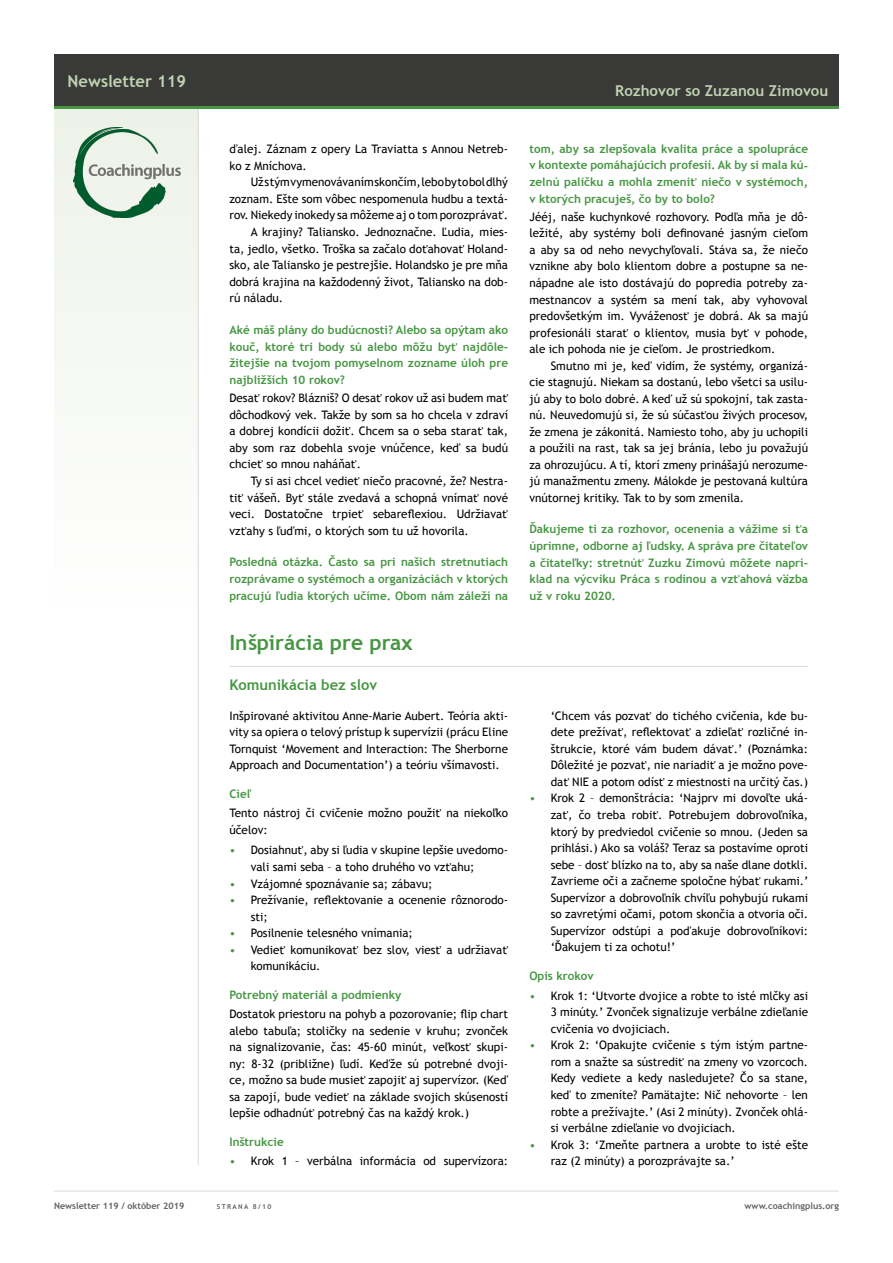
<style>
.page{position:relative;width:893px;height:1263px;background:#fff}
.page>*{position:absolute;margin:0;border:0;box-sizing:border-box;transform-origin:0 0}
.t1{font:700 21px "Trebuchet MS";color:#469642}
.t2{font:700 16.5px "Trebuchet MS";color:#c0d2b0}
.t3{font:700 15px "Trebuchet MS";color:#c0d2b0}
.t4{font:700 14.7px "Trebuchet MS";color:#469642}
.t5{font:11.7px/16.5px "Trebuchet MS";color:#000;text-align:justify}
.t6{font:700 11.7px/16.5px "Trebuchet MS";color:#469642;text-align:justify}
.t7{font:700 9px "Trebuchet MS";color:#646363}
.t8{font:700 6.75px "Trebuchet MS";letter-spacing:.2em;color:#646363}
.s1{color:#469642}
</style>
<div class="page">
<div style="left:54px;top:106px;width:145px;height:525px;background:#f7f9f6"></div>
<hr style="left:54px;top:1191px;width:785px;height:1px;background:#dadada">
<hr style="left:198px;top:108px;width:1px;height:1057px;background:#dadada">
<div style="left:54px;top:54px;width:785px;height:53px;background:#393938"></div>
<hr style="left:54px;top:106px;width:785px;height:3px;background:#469642">
<img style="left:74px;top:127px;width:106px;height:91px">
<hr style="left:229px;top:666px;width:579px;height:1px;background:#dadada">
<h2 class="t2" style="left:68px;top:70px;width:120px">Newsletter 119</h2>
<p class="t5" style="left:229px;top:141px;width:280px">ďalej. Záznam z opery La Traviatta s Annou Netreb&shy;ko z Mníchova.</p>
<p class="t5" style="left:251px;top:174px;width:259px">Už stým vymenovávaním skončím, lebo by to bol dlhý</p>
<p class="t5" style="left:229px;top:191px;width:280px">zoznam. Ešte som vôbec nespomenula hudbu a textá-</p>
<p class="t5" style="left:229px;top:207px;width:280px">rov. Niekedy inokedy sa môžeme aj o tom porozprávať.</p>
<p class="t5" style="left:251px;top:224px;width:259px">A krajiny? Taliansko. Jednoznačne. Ľudia, mies-</p>
<p class="t5" style="left:229px;top:240px;width:280px">ta, jedlo, všetko. Troška sa začalo doťahovať Holand-</p>
<p class="t5" style="left:229px;top:257px;width:280px">sko, ale Taliansko je pestrejšie. Holandsko je pre mňa</p>
<p class="t5" style="left:229px;top:274px;width:280px">dobrá krajina na každodenný život, Taliansko na dob-</p>
<p class="t5" style="left:229px;top:290px;width:55px">rú náladu.</p>
<p class="t6" style="left:229px;top:321px;width:280px">Aké máš plány do budúcnosti? Alebo sa opýtam ako kouč, ktoré tri body sú alebo môžu byť najdôle&shy;žitejšie na tvojom pomyselnom zozname úloh pre najbližších 10 rokov?</p>
<p class="t5" style="left:229px;top:390px;width:280px">Desať rokov? Blázniš? O desať rokov už asi budem mať dôchodkový vek. Takže by som sa ho chcela v zdraví a dobrej kondícii dožiť. Chcem sa o seba starať tak, aby som raz dobehla svoje vnúčence, keď sa budú chcieť so mnou naháňať.</p>
<p class="t5" style="left:229px;top:473px;width:280px;text-indent:21px">Ty si asi chcel vedieť niečo pracovné, že? Nestra&shy;tiť vášeň. Byť stále zvedavá a schopná vnímať nové veci. Dostatočne trpieť sebareflexiou. Udržiavať vzťahy s ľuďmi, o ktorých som tu už hovorila.</p>
<p class="t6" style="left:229px;top:554px;width:280px">Posledná otázka. Často sa pri našich stretnutiach rozprávame o systémoch a organizáciách v ktorých pracujú ľudia ktorých učíme. Obom nám záleží na</p>
<h1 class="t1" style="left:229px;top:629px;width:185px">Inšpirácia pre prax</h1>
<p class="t4" style="left:229px;top:676px;width:149px">Komunikácia bez slov</p>
<p class="t5" style="left:229px;top:707px;width:280px">Inšpirované aktivitou Anne-Marie Aubert. Teória akti&shy;vity sa opiera o telový prístup k supervízii (prácu Eline Tornquist ‘Movement and Interaction: The Sherborne Approach and Documentation’) a teóriu všímavosti.</p>
<p class="t6" style="left:229px;top:786px;width:23px">Cieľ</p>
<p class="t5" style="left:229px;top:805px;width:280px">Tento nástroj či cvičenie možno použiť na niekoľko účelov:</p>
<p class="t5" style="left:251px;top:842px;width:259px;text-indent:-21px"><span class="s1">•</span> Dosiahnuť, aby si ľudia v skupine lepšie uvedomo&shy;vali sami seba – a toho druhého vo vzťahu;</p>
<p class="t5" style="left:229px;top:875px;width:204px"><span class="s1">•</span> Vzájomné spoznávanie sa; zábavu;</p>
<p class="t5" style="left:251px;top:892px;width:259px;text-indent:-21px"><span class="s1">•</span> Prežívanie, reflektovanie a ocenenie rôznorodo&shy;sti;</p>
<p class="t5" style="left:229px;top:925px;width:185px"><span class="s1">•</span> Posilnenie telesného vnímania;</p>
<p class="t5" style="left:251px;top:941px;width:259px;text-indent:-21px"><span class="s1">•</span> Vedieť komunikovať bez slov, viesť a udržiavať komunikáciu.</p>
<p class="t6" style="left:229px;top:986px;width:173px">Potrebný materiál a podmienky</p>
<p class="t5" style="left:229px;top:1006px;width:280px">Dostatok priestoru na pohyb a pozorovanie; flip chart alebo tabuľa; stoličky na sedenie v kruhu; zvonček na signalizovanie, čas: 45-60 minút, veľkosť skupi&shy;ny: 8-32 (približne) ľudí. Keďže sú potrebné dvoji&shy;ce, možno sa bude musieť zapojiť aj supervízor. (Keď sa zapojí, bude vedieť na základe svojich skúseností lepšie odhadnúť potrebný čas na každý krok.)</p>
<p class="t6" style="left:229px;top:1134px;width:56px">Inštrukcie</p>
<p class="t5" style="left:229px;top:1153px;width:280px"><span class="s1">•</span> Krok 1 – verbálna informácia od supervízora:</p>
<p class="t3" style="left:615px;top:81px;width:215px">Rozhovor so Zuzanou Zimovou</p>
<p class="t6" style="left:529px;top:141px;width:280px">tom, aby sa zlepšovala kvalita práce a spolupráce v kontexte pomáhajúcich profesií. Ak by si mala kú&shy;zelnú paličku a mohla zmeniť niečo v systémoch, v ktorých pracuješ, čo by to bolo?</p>
<p class="t5" style="left:529px;top:209px;width:280px">Jééj, naše kuchynkové rozhovory. Podľa mňa je dô&shy;ležité, aby systémy boli definované jasným cieľom a aby sa od neho nevychyľovali. Stáva sa, že niečo vznikne aby bolo klientom dobre a postupne sa ne&shy;nápadne ale isto dostávajú do popredia potreby za&shy;mestnancov a systém sa mení tak, aby vyhovoval predovšetkým im. Vyváženosť je dobrá. Ak sa majú profesionáli starať o klientov, musia byť v pohode, ale ich pohoda nie je cieľom. Je prostriedkom.</p>
<p class="t5" style="left:529px;top:357px;width:280px;text-indent:21px">Smutno mi je, keď vidím, že systémy, organizá&shy;cie stagnujú. Niekam sa dostanú, lebo všetci sa usilu&shy;jú aby to bolo dobré. A keď už sú spokojní, tak zasta&shy;nú. Neuvedomujú si, že sú súčasťou živých procesov, že zmena je zákonitá. Namiesto toho, aby ju uchopili a použili na rast, tak sa jej bránia, lebo ju považujú za ohrozujúcu. A tí, ktorí zmeny prinášajú nerozume&shy;jú manažmentu zmeny. Málokde je pestovaná kultúra vnútornej kritiky. Tak to by som zmenila.</p>
<p class="t6" style="left:529px;top:521px;width:280px">Ďakujeme ti za rozhovor, ocenenia a vážime si ťa úprimne, odborne aj ľudsky. A správa pre čitateľov a čitateľky: stretnúť Zuzku Zimovú môžete naprí&shy;klad na výcviku Práca s rodinou a vzťahová väzba už v roku 2020.</p>
<p class="t5" style="left:551px;top:707px;width:259px">‘Chcem vás pozvať do tichého cvičenia, kde bu&shy;dete prežívať, reflektovať a zdieľať rozličné in&shy;štrukcie, ktoré vám budem dávať.’ (Poznámka:<br>Dôležité je pozvať, nie nariadiť a je možno pove&shy;dať NIE a potom odísť z miestnosti na určitý čas.)</p>
<p class="t5" style="left:551px;top:790px;width:259px;text-indent:-21px"><span class="s1">•</span> Krok 2 – demonštrácia: ‘Najprv mi dovoľte uká&shy;zať, čo treba robiť. Potrebujem dobrovoľníka, ktorý by predviedol cvičenie so mnou. (Jeden sa prihlási.) Ako sa voláš? Teraz sa postavíme oproti sebe – dosť blízko na to, aby sa naše dlane dotkli.<br>Zavrieme oči a začneme spoločne hýbať rukami.’ Supervízor a dobrovoľník chvíľu pohybujú rukami so zavretými očami, potom skončia a otvoria oči.<br>Supervízor odstúpi a poďakuje dobrovoľníkovi: ‘Ďakujem ti za ochotu!’</p>
<p class="t6" style="left:529px;top:968px;width:66px">Opis krokov</p>
<p class="t5" style="left:551px;top:987px;width:259px;text-indent:-21px"><span class="s1">•</span> Krok 1: ‘Utvorte dvojice a robte to isté mlčky asi 3 minúty.’ Zvonček signalizuje verbálne zdieľanie cvičenia vo dvojiciach.</p>
<p class="t5" style="left:551px;top:1037px;width:259px;text-indent:-21px"><span class="s1">•</span> Krok 2: ‘Opakujte cvičenie s tým istým partne&shy;rom a snažte sa sústrediť na zmeny vo vzorcoch.<br>Kedy vediete a kedy nasledujete? Čo sa stane, keď to zmeníte? Pamätajte: Nič nehovorte – len robte a prežívajte.’ (Asi 2 minúty). Zvonček ohlá&shy;si verbálne zdieľanie vo dvojiciach.</p>
<p class="t5" style="left:551px;top:1136px;width:259px;text-indent:-21px"><span class="s1">•</span> Krok 3: ‘Zmeňte partnera a urobte to isté ešte raz (2 minúty) a porozprávajte sa.’</p>
<p class="t7" style="left:54px;top:1200px;width:132px">Newsletter 119 / október 2019</p>
<p class="t8" style="left:217px;top:1202px;width:56px">STRANA 8/10</p>
<p class="t7" style="left:745px;top:1200px;width:96px">www.coachingplus.org</p>
</div>
